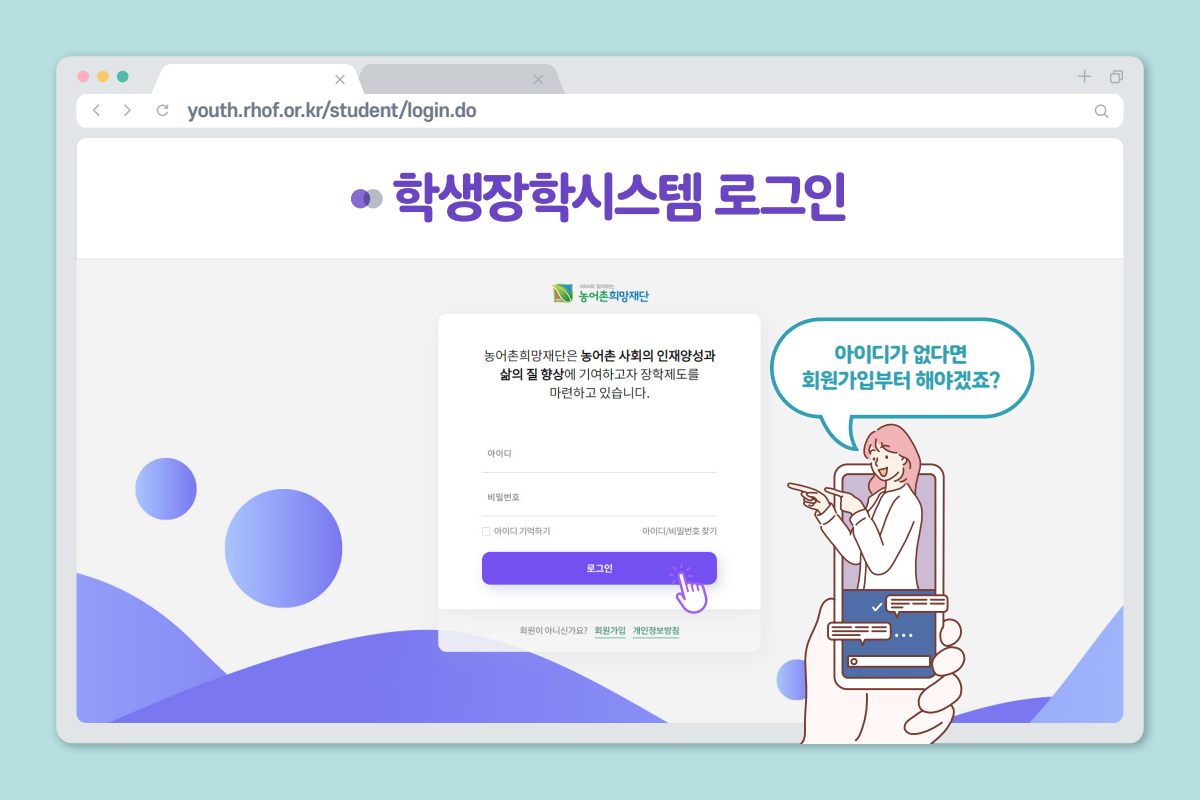
<style>
.page{position:relative;width:1200px;height:800px;background:#b6dfe1}
.page>*{position:absolute;margin:0;border:0;box-sizing:border-box;transform-origin:0 0}
.t1{font:51.25px "SD Gothic Neo Round h Eb";letter-spacing:-.07em;color:#6945c3}
.t2{font:800 20.62px/26px "Tmoney Round Wind";letter-spacing:-.06em;color:#30a0b3;text-align:center}
.t3{font:700 18.75px "S Core Dream 6";letter-spacing:-.015em;color:#6d778a}
</style>
<div class="page">
<div style="left:49px;top:49px;width:1108px;height:708px;background:#000;opacity:.3"></div>
<div style="left:56px;top:56px;width:1088px;height:687px;background:#e1e5e7"></div>
<svg style="left:1078px;top:70px;width:13px;height:13px"></svg>
<svg style="left:1110px;top:70px;width:13px;height:13px"></svg>
<div style="left:77px;top:94px;width:1046px;height:34px;background:#fff;border-radius:10px"></div>
<svg style="left:157px;top:105px;width:11px;height:11px"></svg>
<svg style="left:1094px;top:104px;width:14px;height:14px"></svg>
<svg style="left:93px;top:104px;width:6px;height:12px"></svg>
<svg style="left:124px;top:104px;width:7px;height:12px"></svg>
<div style="left:77px;top:71px;width:12px;height:11px;background:#faafba;border-radius:50%"></div>
<div style="left:97px;top:71px;width:12px;height:11px;background:#fac969;border-radius:50%"></div>
<div style="left:117px;top:71px;width:11px;height:11px;background:#4ebaab;border-radius:50%"></div>
<svg style="left:149px;top:64px;width:418px;height:30px"></svg>
<div style="left:77px;top:138px;width:1046px;height:585px;background:#fff;border-radius:10px"></div>
<img style="left:77px;top:260px;width:1046px;height:463px">
<svg style="left:768px;top:316px;width:268px;height:147px"></svg>
<div style="left:351px;top:189px;width:19px;height:19px;background:#876acf;border-radius:50%"></div>
<svg style="left:364px;top:189px;width:19px;height:19px"></svg>
<hr style="left:76px;top:259px;width:1048px;height:1px;background:#e1e5e7">
<svg style="left:669px;top:563px;width:39px;height:51px"></svg>
<svg style="left:745px;top:319px;width:288px;height:425px"></svg>
<p class="t3" style="left:188px;top:97px;width:291px">youth.rhof.or.kr/student/login.do</p>
<h1 class="t1" style="left:392px;top:172px;width:458px">학생장학시스템 로그인</h1>
<p class="t2" style="left:802px;top:340px;width:201px">아이디가 없다면 회원가입부터 해야겠죠?</p>
</div>
